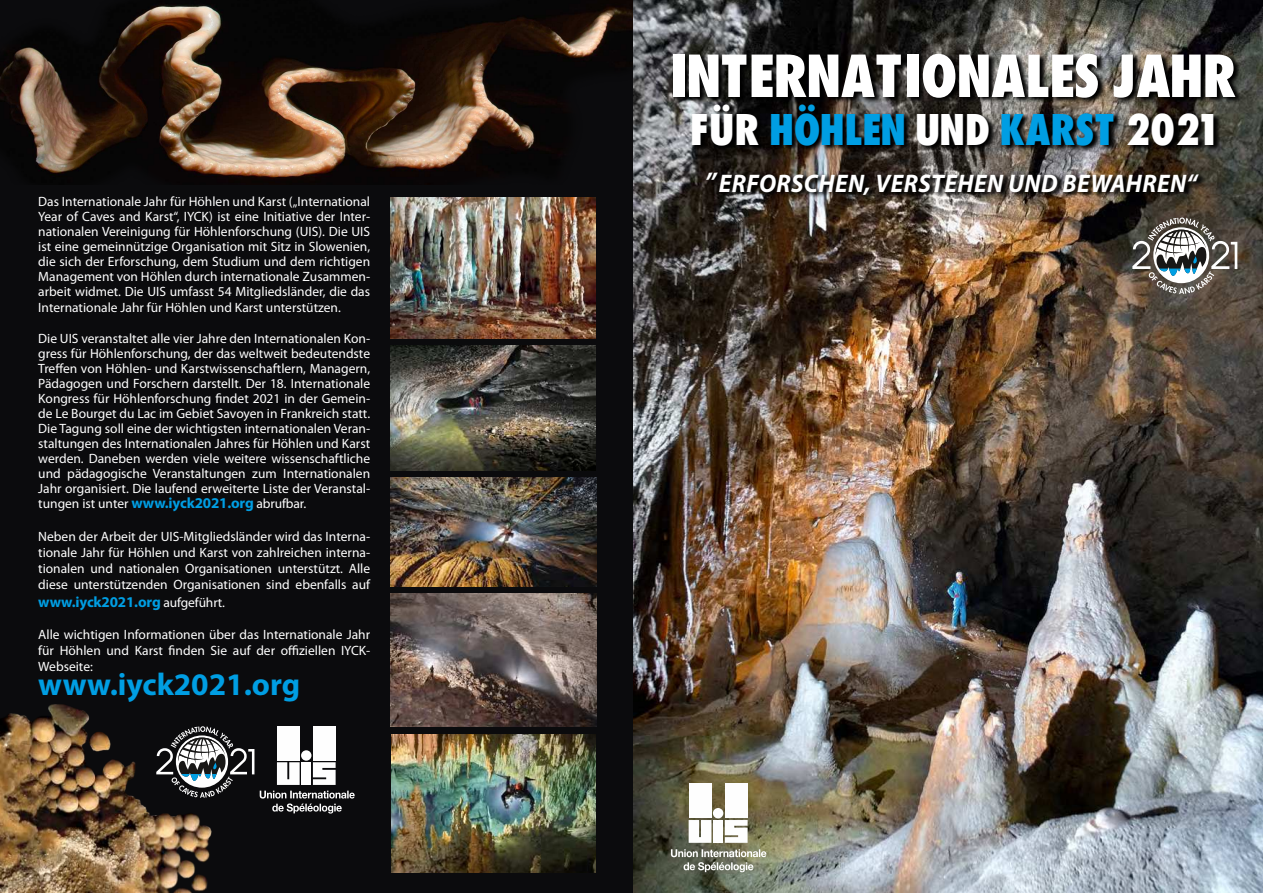
<style>
.page{position:relative;width:1263px;height:893px;background:#fff}
.page>*{position:absolute;margin:0;border:0;box-sizing:border-box;transform-origin:0 0}
.t1{font:55.5px "Futura Cond X Boold";letter-spacing:-.03em;color:#fff}
.t2{font:40.5px "Futura Cond X Boold";letter-spacing:-.02em;color:#009ee3}
.t3{font:700 31.5px "Myriad Pro";color:#009ee3}
.t4{font:italic 700 25.5px "Myriad Pro";letter-spacing:.02em;color:#fff;scale:.95 1}
.t5{font:700 15px "Myriad Pro";letter-spacing:-.01em;color:#009ee3}
.t6{font:13.5px/15px "Myriad Pro";color:#fff;text-align:justify}
.s1{font-weight:700;font-size:15px;color:#009ee3}
.s2{font-weight:400;font-size:13.5px;color:#fff}
.s3{color:#fff}
</style>
<div class="page">
<div style="left:0;top:0;width:906px;height:893px;background:#0b0b0d"></div>
<img style="left:391px;top:478px;width:205px;height:108px">
<img style="left:391px;top:594px;width:205px;height:133px">
<img style="left:391px;top:197px;width:205px;height:141px">
<img style="left:391px;top:346px;width:205px;height:124px">
<svg style="left:217px;top:730px;width:37px;height:64px"></svg>
<img style="left:0;top:704px;width:217px;height:189px">
<img style="left:391px;top:734px;width:205px;height:138px">
<img style="left:0;top:0;width:634px;height:184px">
<svg style="left:277px;top:762px;width:23px;height:23px"></svg>
<div style="left:277px;top:726px;width:23px;height:34px;background:#fefefe"></div>
<svg style="left:313px;top:762px;width:23px;height:23px"></svg>
<div style="left:302px;top:762px;width:9px;height:23px;background:#fefefe"></div>
<div style="left:301px;top:750px;width:10px;height:11px;background:#fefefe;border-radius:50%"></div>
<div style="left:313px;top:726px;width:23px;height:34px;background:#fefefe"></div>
<svg style="left:260px;top:791px;width:95px;height:22px"></svg>
<img style="left:634px;top:0;width:629px;height:893px">
<svg style="left:672px;top:52px;width:571px;height:149px"></svg>
<svg style="left:1132px;top:217px;width:105px;height:77px"></svg>
<svg style="left:689px;top:820px;width:22px;height:23px"></svg>
<div style="left:689px;top:784px;width:22px;height:34px;background:#fefefe"></div>
<svg style="left:725px;top:820px;width:23px;height:23px"></svg>
<div style="left:713px;top:820px;width:10px;height:23px;background:#fefefe"></div>
<div style="left:713px;top:808px;width:10px;height:10px;background:#fefefe;border-radius:50%"></div>
<div style="left:725px;top:784px;width:23px;height:34px;background:#fefefe"></div>
<svg style="left:671px;top:849px;width:95px;height:23px;background:#8d9182"></svg>
<p class="t6" style="left:38px;top:194px;width:333px">Das Internationale Jahr für Höhlen und Karst („International Year of Caves and Karst“, IYCK) ist eine Initiative der Inter&shy;nationalen Vereinigung für Höhlenforschung (UIS). Die UIS ist eine gemeinnützige Organisation mit Sitz in Slowenien, die sich der Erforschung, dem Studium und dem richtigen Management von Höhlen durch internationale Zusammen&shy;arbeit widmet. Die UIS umfasst 54 Mitgliedsländer, die das Internationale Jahr für Höhlen und Karst unterstützen.</p>
<p class="t6" style="left:38px;top:332px;width:333px">Die UIS veranstaltet alle vier Jahre den Internationalen Kon&shy;gress für Höhlenforschung, der das weltweit bedeutendste Treffen von Höhlen- und Karstwissenschaftlern, Managern, Pädagogen und Forschern darstellt. Der 18. Internationale Kongress für Höhlenforschung findet 2021 in der Gemein&shy;de Le Bourget du Lac im Gebiet Savoyen in Frankreich statt.<br>Die Tagung soll eine der wichtigsten internationalen Veran&shy;staltungen des Internationalen Jahres für Höhlen und Karst werden. Daneben werden viele weitere wissenschaftliche und pädagogische Veranstaltungen zum Internationalen Jahr organisiert. Die laufend erweiterte Liste der Veranstal&shy;tungen ist unter <span class="s1">www.iyck2021.org</span> abrufbar.</p>
<p class="t6" style="left:38px;top:528px;width:333px;line-height:16.2px">Neben der Arbeit der UIS-Mitgliedsländer wird das Interna&shy;tionale Jahr für Höhlen und Karst von zahlreichen interna&shy;tionalen und nationalen Organisationen unterstützt. Alle diese unterstützenden Organisationen sind ebenfalls auf</p>
<p class="t5" style="left:38px;top:596px;width:188px">www.iyck2021.org <span class="s2">aufgeführt.</span></p>
<p class="t6" style="left:38px;top:627px;width:333px;line-height:16.2px">Alle wichtigen Informationen über das Internationale Jahr für Höhlen und Karst finden Sie auf der offiziellen IYCK-Webseite:</p>
<h3 class="t3" style="left:38px;top:672px;width:263px">www.iyck2021.org</h3>
<h1 class="t1" style="left:668px;top:45px;width:570px">INTERNATIONALES JAHR</h1>
<h2 class="t2" style="left:689px;top:107px;width:528px"><span class="s3">FÜR</span> HÖHLEN <span class="s3">UND</span> KARST <span class="s3">2021</span></h2>
<h3 class="t4" style="left:708px;top:159px;width:13px">„</h3>
<h3 class="t4" style="left:719px;top:174px;width:505px">ERFORSCHEN, VERSTEHEN UND BEWAHREN“</h3>
</div>
